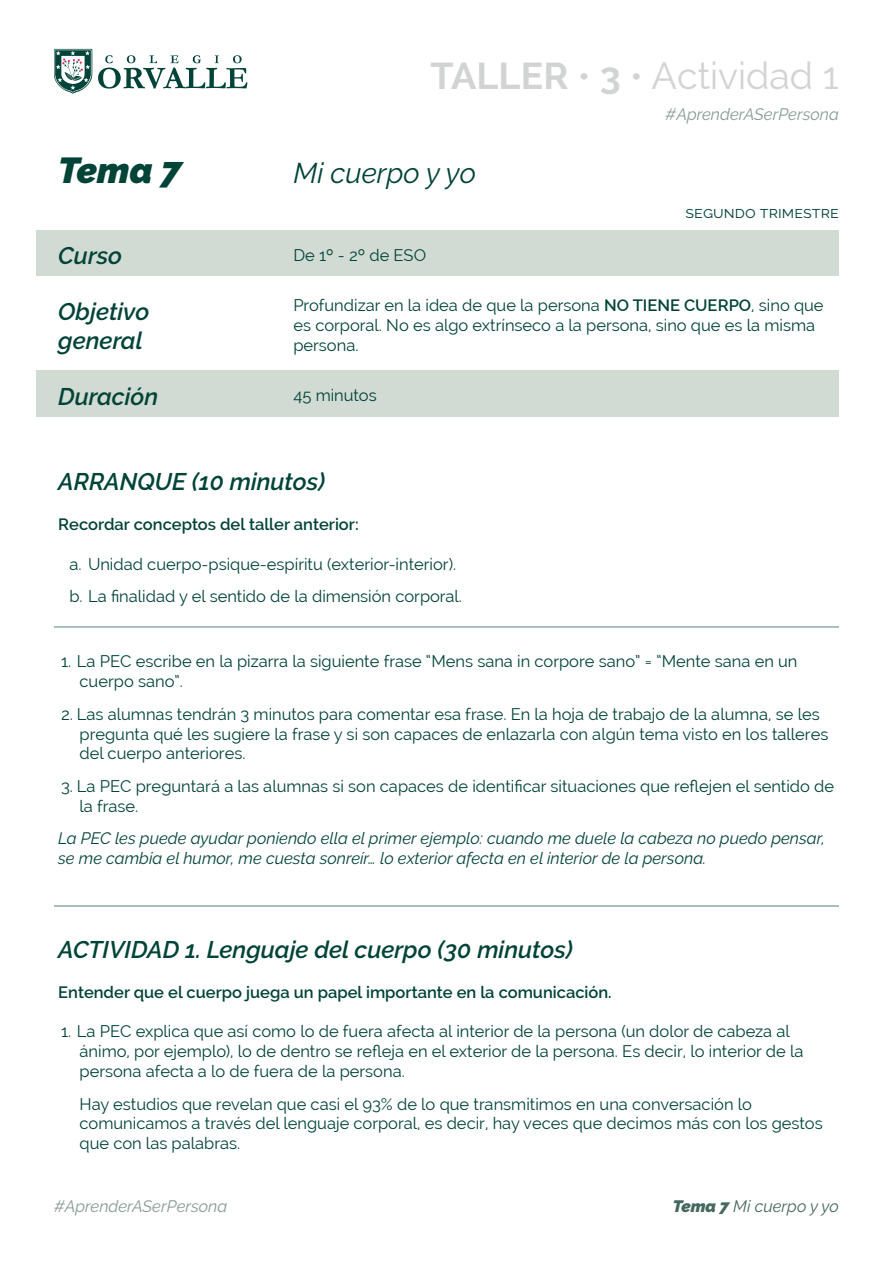
<style>
.page{position:relative;width:893px;height:1263px;background:#fff}
.page>*{position:absolute;margin:0;border:0;box-sizing:border-box;transform-origin:0 0}
.t1{font:37.5px "Raleway";color:#d2d3d3}
.t2{font:italic 900 36px "Raleway";color:#004337}
.t3{font:italic 28.5px "Raleway";color:#004337}
.t4{font:italic 600 24px/28.8px "Raleway";color:#004337}
.t5{font:16.5px/19.8px "Raleway";color:#004337}
.t6{font:italic 16.5px/19.8px "Raleway";color:#004337}
.t7{font:600 16.5px "Raleway";color:#004337}
.t8{font:italic 16.5px "Raleway";color:#879a94}
.t9{font:italic 16.5px "Raleway";color:#45685f}
.s1{font-weight:700}
.s2{font-weight:600}
.s3{font-weight:900}
</style>
<div class="page">
<svg style="left:98px;top:55px;width:150px;height:34px"></svg>
<svg style="left:54px;top:49px;width:38px;height:45px"></svg>
<div style="left:37px;top:370px;width:802px;height:47px;background:#d2dad4"></div>
<div style="left:37px;top:230px;width:802px;height:46px;background:#d2dad4"></div>
<hr style="left:54px;top:626px;width:785px;height:2px;background:#004338">
<hr style="left:54px;top:905px;width:785px;height:2px;background:#004338">
<h1 class="t1" style="left:430px;top:54px;width:410px"><span class="s1">TALLER</span> • <span class="s1">3</span> • Actividad 1</h1>
<h2 class="t2" style="left:58px;top:149px;width:125px">Tema 7</h2>
<h3 class="t3" style="left:293px;top:156px;width:184px">Mi cuerpo y yo</h3>
<h3 class="t4" style="left:58px;top:241px;width:65px">Curso</h3>
<p class="t5" style="left:293px;top:245px;width:134px">De 1º - 2º de ESO</p>
<p class="t8" style="left:666px;top:104px;width:175px">#AprenderASerPersona</p>
<p class="t5" style="left:685px;top:202px;width:155px">segundo trimestre</p>
<h3 class="t4" style="left:58px;top:297px;width:93px">Objetivo general</h3>
<h3 class="t4" style="left:58px;top:382px;width:101px">Duración</h3>
<p class="t5" style="left:293px;top:295px;width:532px">Profundizar en la idea de que la persona <span class="s2">NO TIENE CUERPO</span>, sino que es corporal. No es algo extrínseco a la persona, sino que es la misma persona.</p>
<p class="t5" style="left:293px;top:385px;width:85px">45 minutos</p>
<h3 class="t4" style="left:58px;top:467px;width:268px">ARRANQUE (10 minutos)</h3>
<p class="t7" style="left:58px;top:515px;width:302px">Recordar conceptos del taller anterior:</p>
<p class="t5" style="left:70px;top:547px;width:394px;line-height:32.5px">a. Unidad cuerpo-psique-espíritu (exterior-interior). b. La finalidad y el sentido de la dimensión corporal.</p>
<p class="t5" style="left:80px;top:652px;width:719px;text-indent:-18px">1. La PEC escribe en la pizarra la siguiente frase “Mens sana in corpore sano” = “Mente sana en un cuerpo sano”.</p>
<p class="t5" style="left:80px;top:704px;width:750px;text-indent:-18px">2. Las alumnas tendrán 3 minutos para comentar esa frase. En la hoja de trabajo de la alumna, se les pregunta qué les sugiere la frase y si son capaces de enlazarla con algún tema visto en los talleres del cuerpo anteriores.</p>
<p class="t5" style="left:80px;top:776px;width:756px;text-indent:-18px">3. La PEC preguntará a las alumnas si son capaces de identificar situaciones que reflejen el sentido de la frase.</p>
<p class="t6" style="left:58px;top:828px;width:768px">La PEC les puede ayudar poniendo ella el primer ejemplo: cuando me duele la cabeza no puedo pensar, se me cambia el humor, me cuesta sonreír… lo exterior afecta en el interior de la persona.</p>
<h3 class="t4" style="left:58px;top:935px;width:516px">ACTIVIDAD 1. Lenguaje del cuerpo (30 minutos)</h3>
<p class="t7" style="left:58px;top:982px;width:555px">Entender que el cuerpo juega un papel importante en la comunicación.</p>
<p class="t5" style="left:80px;top:1022px;width:725px;text-indent:-18px">1. La PEC explica que así como lo de fuera afecta al interior de la persona (un dolor de cabeza al ánimo, por ejemplo), lo de dentro se refleja en el exterior de la persona. Es decir, lo interior de la persona afecta a lo de fuera de la persona.</p>
<p class="t5" style="left:80px;top:1094px;width:745px">Hay estudios que revelan que casi el 93% de lo que transmitimos en una conversación lo comunicamos a través del lenguaje corporal, es decir, hay veces que decimos más con los gestos que con las palabras.</p>
<p class="t8" style="left:54px;top:1196px;width:175px">#AprenderASerPersona</p>
<p class="t9" style="left:673px;top:1196px;width:168px"><span class="s3">Tema 7</span> Mi cuerpo y yo</p>
</div>
